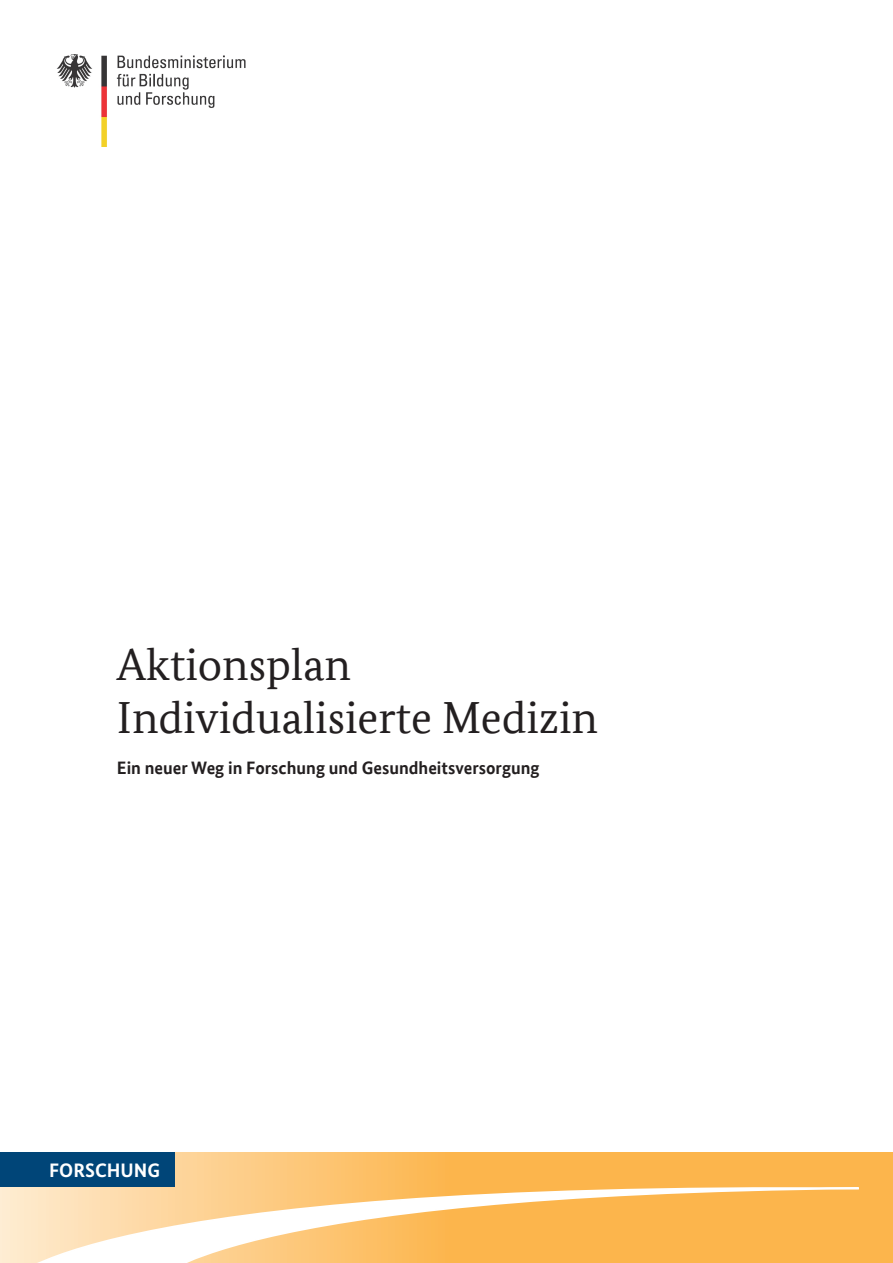
<style>
.page{position:relative;width:893px;height:1263px;background:#fff}
.page>*{position:absolute;margin:0;border:0;box-sizing:border-box;transform-origin:0 0}
.t1{font:45px/52.5px "Bundes Serif Office T";color:#231f20}
.t2{font:700 19.5px "Bundes Sans Office";color:#fff}
.t3{font:700 18px "Bundes Sans Office T";color:#231f20}
</style>
<div class="page">
<img style="left:57px;top:55px;width:189px;height:91px">
<svg style="left:0;top:1152px;width:893px;height:111px"></svg>
<div style="left:0;top:1152px;width:175px;height:35px;background:#004578"></div>
<svg style="left:5px;top:1181px;width:856px;height:82px"></svg>
<p class="t1" style="left:117px;top:638px;width:483px">Aktionsplan<br>Individualisierte Medizin</p>
<h1 class="t3" style="left:117px;top:757px;width:424px">Ein neuer Weg in Forschung und Gesundheitsversorgung</h1>
<p class="t2" style="left:49px;top:1159px;width:73px">FORSCH</p>
<p class="t2" style="left:78px;top:1159px;width:83px">BILDUNG</p>
</div>
